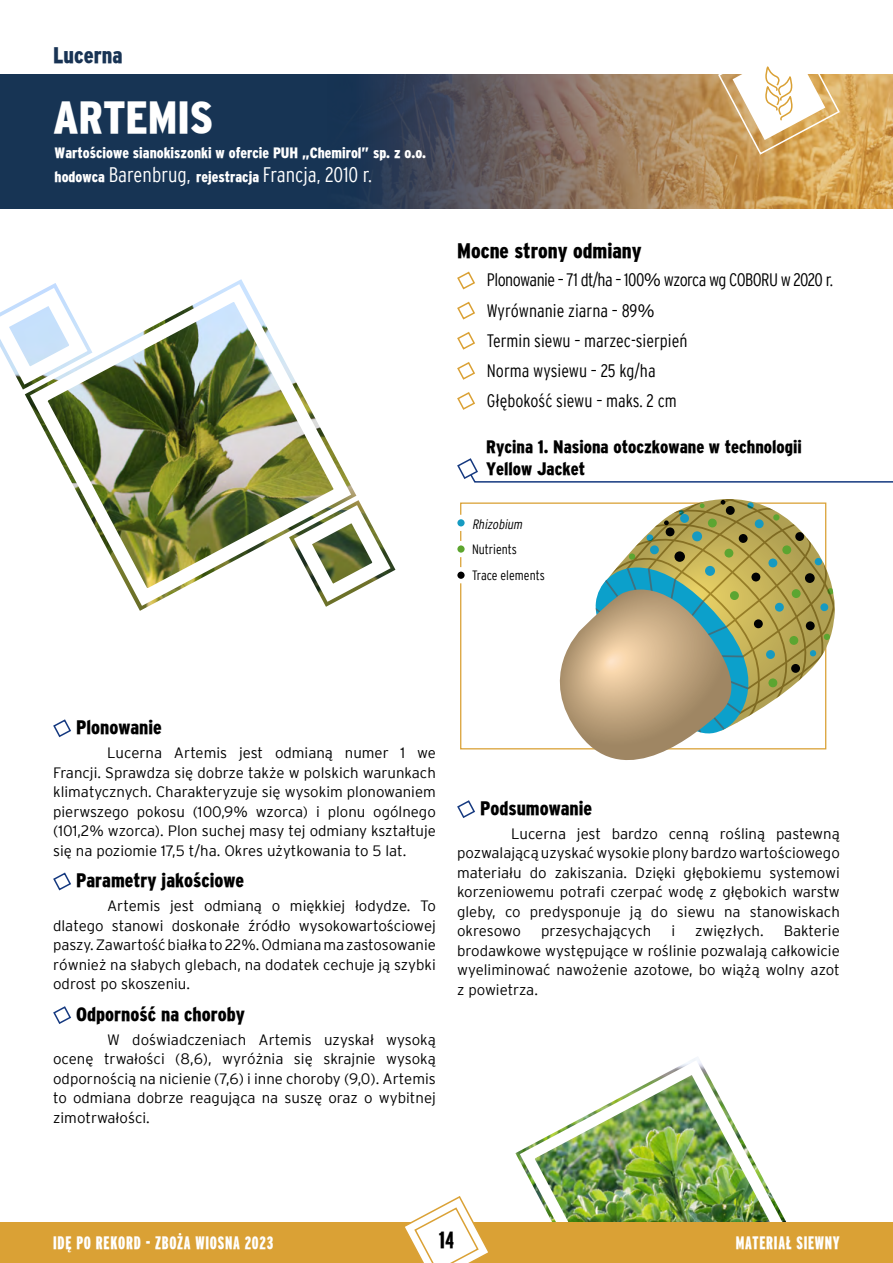
<style>
.page{position:relative;width:893px;height:1263px;background:#fff}
.page>*{position:absolute;margin:0;border:0;box-sizing:border-box;transform-origin:0 0}
.t1{font:900 condensed 45px "Interstate";letter-spacing:-.005em;color:#fff}
.t2{font:900 extra-condensed 23.4px "Interstate";color:#000}
.t3{font:900 condensed 22.5px "Interstate";color:#183354}
.t4{font:300 condensed 21px "Interstate";color:#fff}
.t5{font:900 condensed 21px "Interstate";color:#000}
.t6{font:900 condensed 19.5px "Interstate";color:#000}
.t7{font:300 condensed 18px/30.2px "Interstate";color:#000}
.t8{font:900 condensed 18px/21.6px "Interstate";color:#000}
.t9{font:900 extra-condensed 18px "Interstate";letter-spacing:.04em;color:#fff}
.t10{font:300 15px/19.5px "Interstate";color:#000;text-align:justify}
.t11{font:900 condensed 15px "Interstate";color:#fff}
.t12{font:300 condensed 13.5px/26.2px "Interstate";color:#000}
.t13{font:italic 300 condensed 13.5px "Interstate";color:#000}
.s1{font-weight:900;font-size:15px}
.s2{font-stretch:normal}
</style>
<div class="page">
<div style="left:0;top:75px;width:893px;height:133px;background:#173454"></div>
<img style="left:361px;top:75px;width:532px;height:133px">
<svg style="left:534px;top:499px;width:301px;height:261px"></svg>
<div style="left:455px;top:517px;width:12px;height:12px;background:#169bc1;border-radius:50%"></div>
<div style="left:453px;top:515px;width:16px;height:16px;border:4px solid #fff;border-radius:50%"></div>
<div style="left:455px;top:543px;width:12px;height:12px;background:#5ca52e;border-radius:50%"></div>
<div style="left:453px;top:541px;width:16px;height:16px;border:4px solid #fff;border-radius:50%"></div>
<svg style="left:455px;top:569px;width:12px;height:12px"></svg>
<div style="left:453px;top:567px;width:16px;height:16px;border:4px solid #fff;border-radius:50%"></div>
<svg style="left:457px;top:458px;width:436px;height:25px"></svg>
<svg style="left:717px;top:66px;width:124px;height:90px;background:#e5cba2"></svg>
<img style="left:21px;top:279px;width:339px;height:332px">
<svg style="left:0;top:290px;width:85px;height:92px"></svg>
<div style="left:296px;top:507px;width:92px;height:92px;border:13px solid #fff;border-radius:27px"></div>
<svg style="left:53px;top:719px;width:18px;height:19px"></svg>
<svg style="left:53px;top:872px;width:18px;height:19px"></svg>
<svg style="left:53px;top:1006px;width:18px;height:18px"></svg>
<svg style="left:457px;top:800px;width:18px;height:18px"></svg>
<img style="left:515px;top:1057px;width:271px;height:165px">
<svg style="left:457px;top:271px;width:18px;height:19px"></svg>
<svg style="left:457px;top:301px;width:18px;height:19px"></svg>
<svg style="left:457px;top:331px;width:18px;height:19px"></svg>
<svg style="left:457px;top:362px;width:18px;height:18px"></svg>
<svg style="left:457px;top:392px;width:18px;height:18px"></svg>
<div style="left:0;top:1222px;width:893px;height:41px;background:#daa135"></div>
<svg style="left:405px;top:1196px;width:83px;height:67px"></svg>
<h3 class="t3" style="left:53px;top:42px;width:71px">Lucerna</h3>
<h1 class="t1" style="left:53px;top:91px;width:161px">ARTEMIS</h1>
<p class="t11" style="left:55px;top:144px;width:373px">Wartościowe sianokiszonki w ofercie PUH „Chemirol” sp. z o.o.</p>
<h3 class="t4" style="left:55px;top:162px;width:319px"><span class="s1">hodowca</span> Barenbrug, <span class="s1">rejestracja</span> Francja, 2010 r.</h3>
<h3 class="t5" style="left:457px;top:238px;width:186px">Mocne strony odmiany</h3>
<p class="t7" style="left:487px;top:265px;width:348px">Plonowanie – 71 dt/ha – 100<span class="s2">%</span> wzorca wg COBORU w 2020 r.<br>Wyrównanie ziarna – 89<span class="s2">%<br></span>Termin siewu – marzec-sierpień<br>Norma wysiewu – 25 kg/ha<br>Głębokość siewu – maks. 2 cm</p>
<p class="t8" style="left:486px;top:436px;width:317px">Rycina 1. Nasiona otoczkowane w technologii<br>Yellow Jacket</p>
<p class="t13" style="left:472px;top:516px;width:54px">Rhizobium</p>
<p class="t12" style="left:472px;top:536px;width:74px">Nutrients<br>Trace elements</p>
<h3 class="t6" style="left:76px;top:716px;width:87px">Plonowanie</h3>
<p class="t10" style="left:53px;top:743px;width:384px;text-indent:54px">Lucerna Artemis jest odmianą numer 1 we Francji. Sprawdza się dobrze także w polskich warunkach klimatycznych. Charakteryzuje się wysokim plonowaniem pierwszego pokosu (100,9% wzorca) i plonu ogólnego (101,2% wzorca). Plon suchej masy tej odmiany kształtuje się na poziomie 17,5 t/ha. Okres użytkowania to 5 lat.</p>
<h3 class="t6" style="left:76px;top:869px;width:169px">Parametry jakościowe</h3>
<p class="t10" style="left:53px;top:896px;width:384px;text-indent:54px">Artemis jest odmianą o miękkiej łodydze. To dlatego stanowi doskonałe źródło wysokowartościowej paszy. Zawartość białka to 22%. Odmiana ma zastosowanie również na słabych glebach, na dodatek cechuje ją szybki odrost po skoszeniu.</p>
<h3 class="t6" style="left:76px;top:1003px;width:170px">Odporność na choroby</h3>
<p class="t10" style="left:53px;top:1029px;width:384px;text-indent:54px">W doświadczeniach Artemis uzyskał wysoką ocenę trwałości (8,6), wyróżnia się skrajnie wysoką odpornością na nicienie (7,6) i inne choroby (9,0). Artemis to odmiana dobrze reagująca na suszę oraz o wybitnej zimotrwałości.</p>
<h3 class="t6" style="left:480px;top:797px;width:113px">Podsumowanie</h3>
<p class="t10" style="left:457px;top:824px;width:384px;text-indent:54px">Lucerna jest bardzo cenną rośliną pastewną pozwalającą uzyskać wysokie plony bardzo wartościowego materiału do zakiszania. Dzięki głębokiemu systemowi korzeniowemu potrafi czerpać wodę z głębokich warstw gleby, co predysponuje ją do siewu na stanowiskach okresowo</p>
<p class="t10" style="left:457px;top:921px;width:384px;text-indent:327px">Bakterie brodawkowe występujące w roślinie pozwalają całkowicie wyeliminować nawożenie azotowe, bo wiążą wolny azot z powietrza.</p>
<p class="t10" style="left:541px;top:921px;width:112px">przesychających</p>
<p class="t10" style="left:671px;top:921px;width:5px">i</p>
<p class="t10" style="left:695px;top:921px;width:70px">zwięzłych.</p>
<p class="t9" style="left:53px;top:1233px;width:222px">IDĘ PO REKORD - ZBOŻA WIOSNA 2023</p>
<h2 class="t2" style="left:439px;top:1226px;width:16px">14</h2>
<p class="t9" style="left:736px;top:1233px;width:8px">MATERIAŁ</p>
<p class="t9" style="left:796px;top:1233px;width:16px">SIEWNY</p>
</div>
